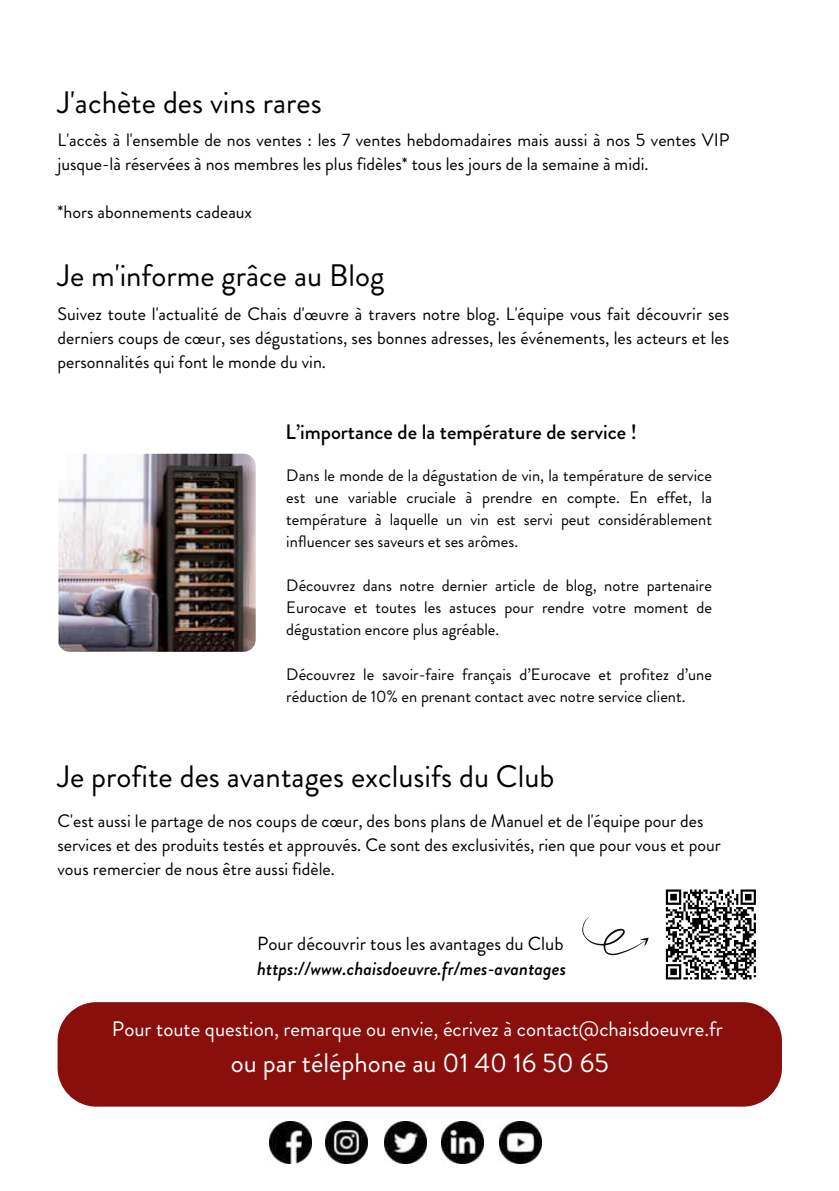
<style>
.page{position:relative;width:839px;height:1191px;background:#fff}
.page>*{position:absolute;margin:0;border:0;box-sizing:border-box;transform-origin:0 0}
.t1{font:31px "Brandon Grotesque";color:#000}
.t2{font:26.8px "Brandon Grotesque";color:#fff}
.t3{font:20.8px "Brandon Grotesque";color:#fff}
.t4{font:500 20.8px "Brandon Grotesque";color:#000}
.t5{font:italic 500 19px "Brandon Grotesque";color:#000}
.t6{font:19px "Brandon Grotesque";color:#000}
.t7{font:18px/24px "Brandon Grotesque";color:#000}
.t8{font:16.6px/22px "Brandon Grotesque";color:#000;text-align:justify}
</style>
<div class="page">
<img style="left:58px;top:454px;width:198px;height:198px;border-radius:12px">
<img style="left:269px;top:1122px;width:42px;height:42px">
<img style="left:325px;top:1122px;width:42px;height:42px">
<img style="left:442px;top:1122px;width:42px;height:42px">
<img style="left:384px;top:1122px;width:42px;height:42px">
<img style="left:499px;top:1122px;width:42px;height:42px">
<div style="left:58px;top:1002px;width:724px;height:105px;background:#890f0d;border-radius:39px"></div>
<svg style="left:582px;top:916px;width:66px;height:39px"></svg>
<svg style="left:665px;top:889px;width:90px;height:90px"></svg>
<h1 class="t1" style="left:58px;top:81px;width:266px">J'achète des vins rares</h1>
<p class="t7" style="left:58px;top:128px;width:673px">L'accès à l'ensemble de nos ventes : les 7 ventes hebdomadaires mais aussi à nos 5 ventes VIP jusque-là réservées à nos membres les plus fidèles* tous les jours de la semaine à midi.</p>
<p class="t7" style="left:58px;top:200px;width:196px">*hors abonnements cadeaux</p>
<h1 class="t1" style="left:58px;top:254px;width:328px">Je m'informe grâce au Blog</h1>
<p class="t7" style="left:58px;top:302px;width:673px;text-align:justify">Suivez toute l'actualité de Chais d'œuvre à travers notre blog. L'équipe vous fait découvrir ses derniers coups de cœur, ses dégustations, ses bonnes adresses, les événements, les acteurs et les personnalités qui font le monde du vin.</p>
<p class="t4" style="left:285px;top:417px;width:352px">L’importance de la température de service !</p>
<p class="t8" style="left:286px;top:465px;width:427px">Dans le monde de la dégustation de vin, la température de service est une variable cruciale à prendre en compte. En effet, la température à laquelle un vin est servi peut considérablement influencer ses saveurs et ses arômes.</p>
<p class="t8" style="left:286px;top:575px;width:427px">Découvrez dans notre dernier article de blog, notre partenaire Eurocave et toutes les astuces pour rendre votre moment de dégustation encore plus agréable.</p>
<p class="t8" style="left:286px;top:663px;width:427px">Découvrez le savoir-faire français d’Eurocave et profitez d’une réduction de 10% en prenant contact avec notre service client.</p>
<h1 class="t1" style="left:58px;top:755px;width:498px">Je profite des avantages exclusifs du Club</h1>
<p class="t7" style="left:58px;top:809px;width:664px">C'est aussi le partage de nos coups de cœur, des bons plans de Manuel et de l'équipe pour des services et des produits testés et approuvés. Ce sont des exclusivités, rien que pour vous et pour vous remercier de nous être aussi fidèle.</p>
<p class="t6" style="left:257px;top:930px;width:308px">Pour découvrir tous les avantages du Club</p>
<p class="t5" style="left:257px;top:956px;width:310px">https://www.chaisdoeuvre.fr/mes-avantages</p>
<p class="t3" style="left:112px;top:1014px;width:612px">Pour toute question, remarque ou envie, écrivez à contact@chaisdoeuvre.fr</p>
<h2 class="t2" style="left:231px;top:1044px;width:379px">ou par téléphone au 01 40 16 50 65</h2>
</div>
